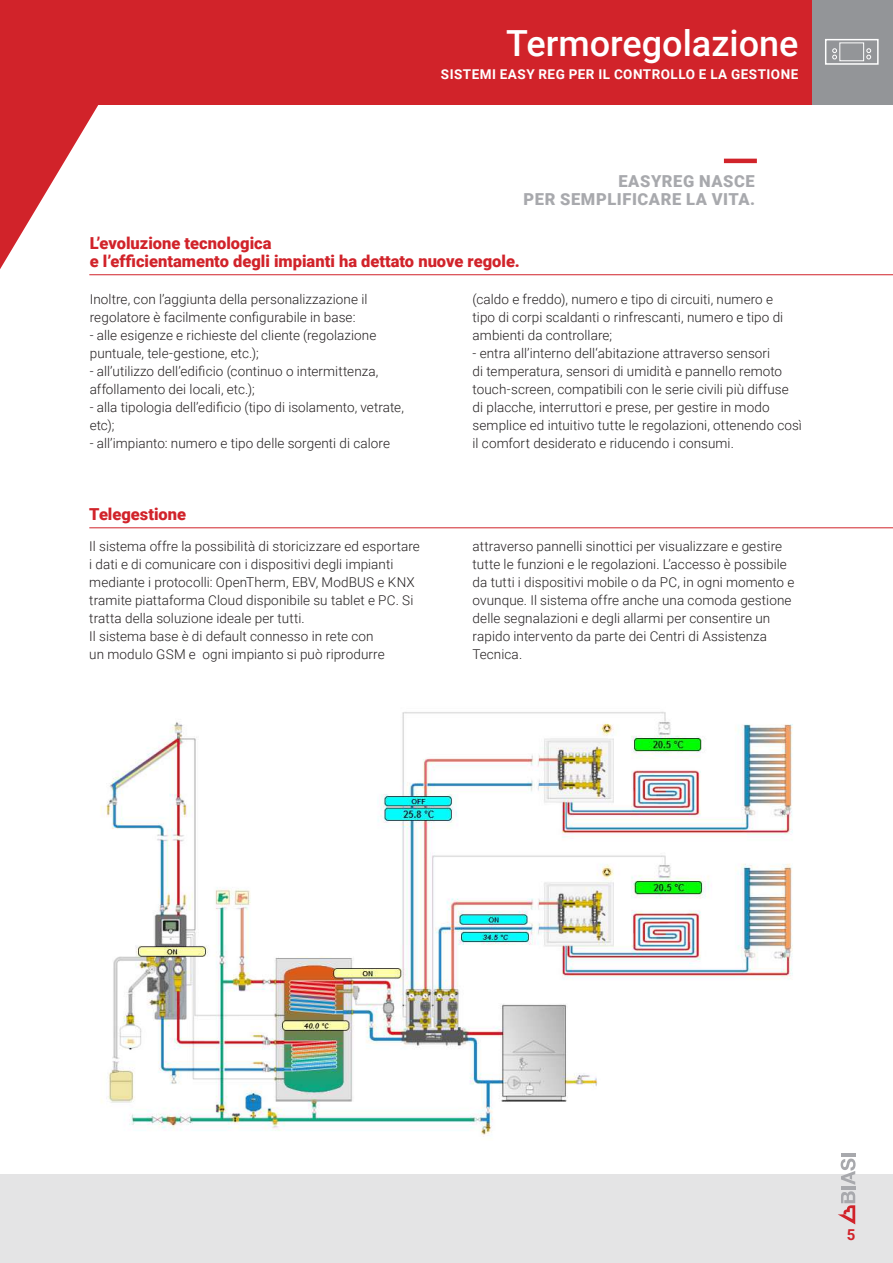
<style>
.page{position:relative;width:893px;height:1263px;background:#fff}
.page>*{position:absolute;margin:0;border:0;box-sizing:border-box;transform-origin:0 0}
.t1{font:500 36px "Roboto";color:#fff}
.t2{font:900 16.5px/18px "Roboto";color:#d1232a}
.t3{font:900 16.5px/18px "Roboto";letter-spacing:.035em;color:#a8a9ad;text-align:right}
.t4{font:700 15px "Roboto";color:#d1232a}
.t5{font:300 13.5px/18px "Roboto";letter-spacing:.005em;color:#231f20}
.t6{font:700 13.5px "Roboto";letter-spacing:.035em;color:#fff}
</style>
<div class="page">
<div style="left:0;top:1175px;width:893px;height:88px;background:#e4e4e5"></div>
<svg style="left:0;top:105px;width:893px;height:171px"></svg>
<div style="left:0;top:0;width:893px;height:105px;background:#d1232a"></div>
<div style="left:812px;top:0;width:81px;height:105px;background:#939598"></div>
<svg style="left:825px;top:39px;width:54px;height:26px"></svg>
<hr style="left:841px;top:1186px;width:14px;height:3px;background:#a8a9ad">
<hr style="left:841px;top:1153px;width:14px;height:4px;background:#a8a9ad">
<svg style="left:838px;top:1191px;width:17px;height:33px"></svg>
<svg style="left:841px;top:1158px;width:14px;height:27px"></svg>
<hr style="left:89px;top:274px;width:804px;height:1px;background:#d1232a">
<hr style="left:89px;top:527px;width:804px;height:1px;background:#d1232a">
<img style="left:100px;top:712px;width:693px;height:425px">
<hr style="left:724px;top:159px;width:33px;height:4px;background:#d1232a">
<h1 class="t1" style="left:506px;top:18px;width:294px">Termoregolazione</h1>
<p class="t6" style="left:441px;top:65px;width:359px">SISTEMI EASY REG PER IL CONTROLLO E LA GESTIONE</p>
<p class="t3" style="left:524px;top:171px;width:233px">EASYREG NASCE<br>PER SEMPLIFICARE LA VITA.</p>
<p class="t2" style="left:90px;top:233px;width:432px">L’evoluzione tecnologica<br>e l’efficientamento degli impianti ha dettato nuove regole.</p>
<p class="t5" style="left:90px;top:290px;width:279px">Inoltre, con l’aggiunta della personalizzazione il regolatore è facilmente configurabile in base:</p>
<p class="t5" style="left:90px;top:326px;width:288px">- alle esigenze e richieste del cliente (regolazione puntuale, tele-gestione, etc.);</p>
<p class="t5" style="left:90px;top:362px;width:290px">- all’utilizzo dell’edificio (continuo o intermittenza, affollamento dei locali, etc.);</p>
<p class="t5" style="left:90px;top:398px;width:316px">- alla tipologia dell’edificio (tipo di isolamento, vetrate, etc);</p>
<p class="t5" style="left:90px;top:434px;width:302px">- all’impianto: numero e tipo delle sorgenti di calore</p>
<p class="t2" style="left:89px;top:504px;width:98px">Telegestione</p>
<p class="t5" style="left:89px;top:537px;width:332px">Il sistema offre la possibilità di storicizzare ed esportare i dati e di comunicare con i dispositivi degli impianti mediante i protocolli: OpenTherm, EBV, ModBUS e KNX tramite piattaforma Cloud disponibile su tablet e PC. Si tratta della soluzione ideale per tutti.<br>Il sistema base è di default connesso in rete con<br>un modulo GSM e ogni impianto si può riprodurre</p>
<p class="t5" style="left:473px;top:290px;width:312px">(caldo e freddo), numero e tipo di circuiti, numero e tipo di corpi scaldanti o rinfrescanti, numero e tipo di ambienti da controllare;</p>
<p class="t5" style="left:473px;top:344px;width:331px">- entra all’interno dell‘abitazione attraverso sensori<br>di temperatura, sensori di umidità e pannello remoto touch-screen, compatibili con le serie civili più diffuse di placche, interruttori e prese, per gestire in modo semplice ed intuitivo tutte le regolazioni, ottenendo così il comfort desiderato e riducendo i consumi.</p>
<p class="t5" style="left:473px;top:537px;width:323px">attraverso pannelli sinottici per visualizzare e gestire tutte le funzioni e le regolazioni. L’accesso è possibile da tutti i dispositivi mobile o da PC, in ogni momento e ovunque. Il sistema offre anche una comoda gestione delle segnalazioni e degli allarmi per consentire un rapido intervento da parte dei Centri di Assistenza Tecnica.</p>
<p class="t4" style="left:847px;top:1224px;width:10px">5</p>
</div>
